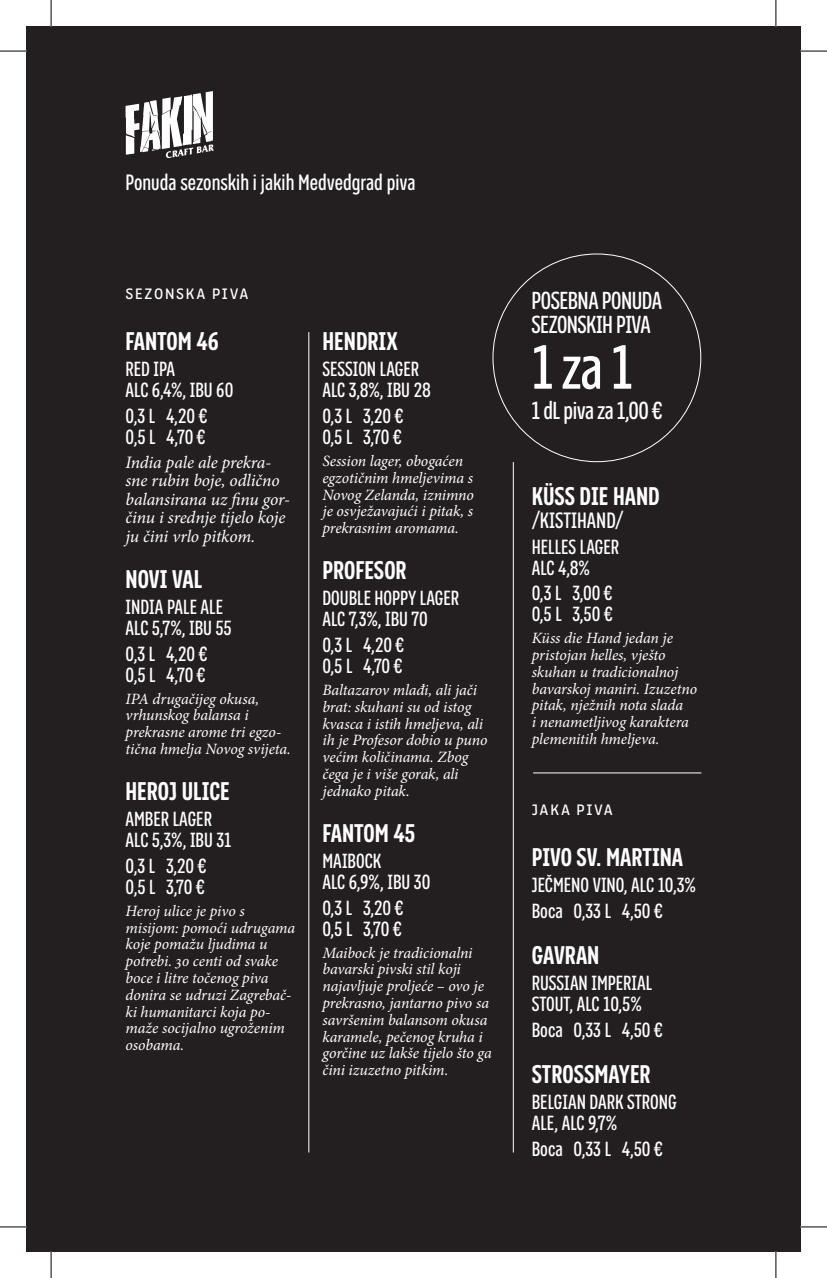
<style>
.page{position:relative;width:827px;height:1278px;background:#fff}
.page>*{position:absolute;margin:0;border:0;box-sizing:border-box;transform-origin:0 0}
.t1{font:63.52px "Halte Std";color:#fff}
.t2{font:500 26.25px "Halte Std";color:#fff}
.t3{font:25.2px/24.5px "Halte Std";letter-spacing:-.02em;color:#fff}
.t4{font:22.75px "Halte Std";color:#fff}
.t5{font:21px/21px "Halte Std";color:#fff}
.t6{font:italic 17.5px/18.6px "Minion Pro";letter-spacing:-.01em;color:#fff}
.t7{font:17.5px "Halte Std";letter-spacing:.1em;color:#fff}
.t8{font:italic 15.75px/16.8px "Minion Pro";letter-spacing:-.01em;color:#fff}
</style>
<div class="page">
<div style="left:26px;top:26px;width:774px;height:1226px;background:#231f20"></div>
<hr style="left:513px;top:462px;width:1px;height:690px;background:#fff">
<hr style="left:308px;top:332px;width:1px;height:820px;background:#fff">
<hr style="left:533px;top:772px;width:168px;height:1px;background:#fff">
<svg style="left:125px;top:91px;width:89px;height:67px"></svg>
<svg style="left:0;top:51px;width:26px;height:1px"></svg>
<svg style="left:800px;top:51px;width:26px;height:1px"></svg>
<svg style="left:0;top:1226px;width:26px;height:1px"></svg>
<svg style="left:800px;top:1226px;width:26px;height:1px"></svg>
<svg style="left:51px;top:0;width:1px;height:26px"></svg>
<svg style="left:51px;top:1252px;width:1px;height:26px"></svg>
<svg style="left:775px;top:0;width:1px;height:26px"></svg>
<svg style="left:775px;top:1252px;width:1px;height:26px"></svg>
<h3 class="t4" style="left:125px;top:170px;width:291px">Ponuda sezonskih i jakih Medvedgrad piva</h3>
<p class="t7" style="left:125px;top:283px;width:124px">sezonska piva</p>
<h2 class="t2" style="left:125px;top:326px;width:95px">FANTOM 46</h2>
<h3 class="t5" style="left:125px;top:358px;width:109px">RED IPA<br>ALC 6,4%, IBU 60</h3>
<h3 class="t5" style="left:125px;top:405px;width:83px">0,3 L 4,20 €<br>0,5 L 4,70 €</h3>
<p class="t6" style="left:125px;top:453px;width:166px">India pale ale prekra&shy;sne rubin boje, odlično balansirana uz finu gor&shy;činu i srednje tijelo koje ju čini vrlo pitkom.</p>
<h2 class="t2" style="left:125px;top:564px;width:78px">NOVI VAL</h2>
<h3 class="t5" style="left:125px;top:596px;width:108px">INDIA PALE ALE<br>ALC 5,7%, IBU 55</h3>
<h3 class="t5" style="left:125px;top:643px;width:83px">0,3 L 4,20 €<br>0,5 L 4,70 €</h3>
<p class="t8" style="left:125px;top:690px;width:167px">IPA drugačijeg okusa, vrhunskog balansa i prekrasne arome tri egzo&shy;tična hmelja Novog svijeta.</p>
<h2 class="t2" style="left:125px;top:776px;width:106px">HEROJ ULICE</h2>
<h3 class="t5" style="left:125px;top:808px;width:107px">AMBER LAGER<br>ALC 5,3%, IBU 31</h3>
<h3 class="t5" style="left:125px;top:855px;width:82px">0,3 L 3,20 €<br>0,5 L 3,70 €</h3>
<p class="t8" style="left:125px;top:902px;width:171px">Heroj ulice je pivo s misijom: pomoći udrugama koje pomažu ljudima u potrebi. 30 centi od svake boce i litre točenog piva donira se udruzi Zagrebač&shy;ki humanitarci koja po&shy;maže socijalno ugroženim osobama.</p>
<h2 class="t2" style="left:322px;top:327px;width:77px">HENDRIX</h2>
<h3 class="t5" style="left:322px;top:359px;width:110px">SESSION LAGER<br>ALC 3,8%, IBU 28</h3>
<h3 class="t5" style="left:322px;top:406px;width:82px">0,3 L 3,20 €<br>0,5 L 3,70 €</h3>
<p class="t8" style="left:322px;top:452px;width:153px">Session lager, obogaćen egzotičnim hmeljevima s<br>Novog Zelanda, iznimno je osvježavajući i pitak, s prekrasnim aromama.</p>
<h2 class="t2" style="left:322px;top:556px;width:86px">PROFESOR</h2>
<h3 class="t5" style="left:322px;top:588px;width:138px">DOUBLE HOPPY LAGER<br>ALC 7,3%, IBU 70</h3>
<h3 class="t5" style="left:322px;top:635px;width:83px">0,3 L 4,20 €<br>0,5 L 4,70 €</h3>
<p class="t8" style="left:322px;top:681px;width:166px">Baltazarov mlađi, ali jači brat: skuhani su od istog kvasca i istih hmeljeva, ali ih je Profesor dobio u puno većim količinama. Zbog čega je i više gorak, ali jednako pitak.</p>
<h2 class="t2" style="left:322px;top:818px;width:94px">FANTOM 45</h2>
<h3 class="t5" style="left:322px;top:850px;width:109px">MAIBOCK<br>ALC 6,9%, IBU 30</h3>
<h3 class="t5" style="left:322px;top:897px;width:82px">0,3 L 3,20 €<br>0,5 L 3,70 €</h3>
<p class="t8" style="left:322px;top:944px;width:171px">Maibock je tradicionalni bavarski pivski stil koji najavljuje proljeće – ovo je prekrasno, jantarno pivo sa savršenim balansom okusa karamele, pečenog kruha i gorčine uz lakše tijelo što ga čini izuzetno pitkim.</p>
<h3 class="t3" style="left:531px;top:288px;width:132px">POSEBNA PONUDA<br>SEZONSKIH PIVA</h3>
<h1 class="t1" style="left:531px;top:332px;width:102px">1 za 1</h1>
<h3 class="t3" style="left:531px;top:398px;width:133px">1 dL piva za 1,00 €</h3>
<h2 class="t2" style="left:531px;top:481px;width:129px">KÜSS DIE HAND</h2>
<h3 class="t4" style="left:531px;top:507px;width:93px">/KISTIHAND/</h3>
<h3 class="t5" style="left:531px;top:536px;width:89px">HELLES LAGER<br>ALC 4,8%</h3>
<h3 class="t5" style="left:531px;top:583px;width:82px">0,3 L 3,00 €<br>0,5 L 3,50 €</h3>
<p class="t8" style="left:531px;top:630px;width:167px">Küss die Hand jedan je pristojan helles, vješto skuhan u tradicionalnoj bavarskoj maniri. Izuzetno pitak, nježnih nota slada<br>i nenametljivog karaktera plemenitih hmeljeva.</p>
<p class="t7" style="left:531px;top:799px;width:83px">jaka piva</p>
<h2 class="t2" style="left:531px;top:842px;width:153px">PIVO SV. MARTINA</h2>
<h3 class="t5" style="left:531px;top:871px;width:166px;line-height:25.9px">JEČMENO VINO, ALC 10,3%<br>Boca 0,33 L 4,50 €</h3>
<h2 class="t2" style="left:531px;top:940px;width:69px">GAVRAN</h2>
<h3 class="t5" style="left:531px;top:972px;width:122px">RUSSIAN IMPERIAL<br>STOUT, ALC 10,5%</h3>
<h3 class="t5" style="left:531px;top:1019px;width:132px">Boca 0,33 L 4,50 €</h3>
<h2 class="t2" style="left:531px;top:1059px;width:120px">STROSSMAYER</h2>
<h3 class="t5" style="left:531px;top:1091px;width:146px">BELGIAN DARK STRONG<br>ALE, ALC 9,7%</h3>
<h3 class="t5" style="left:531px;top:1138px;width:132px">Boca 0,33 L 4,50 €</h3>
</div>
